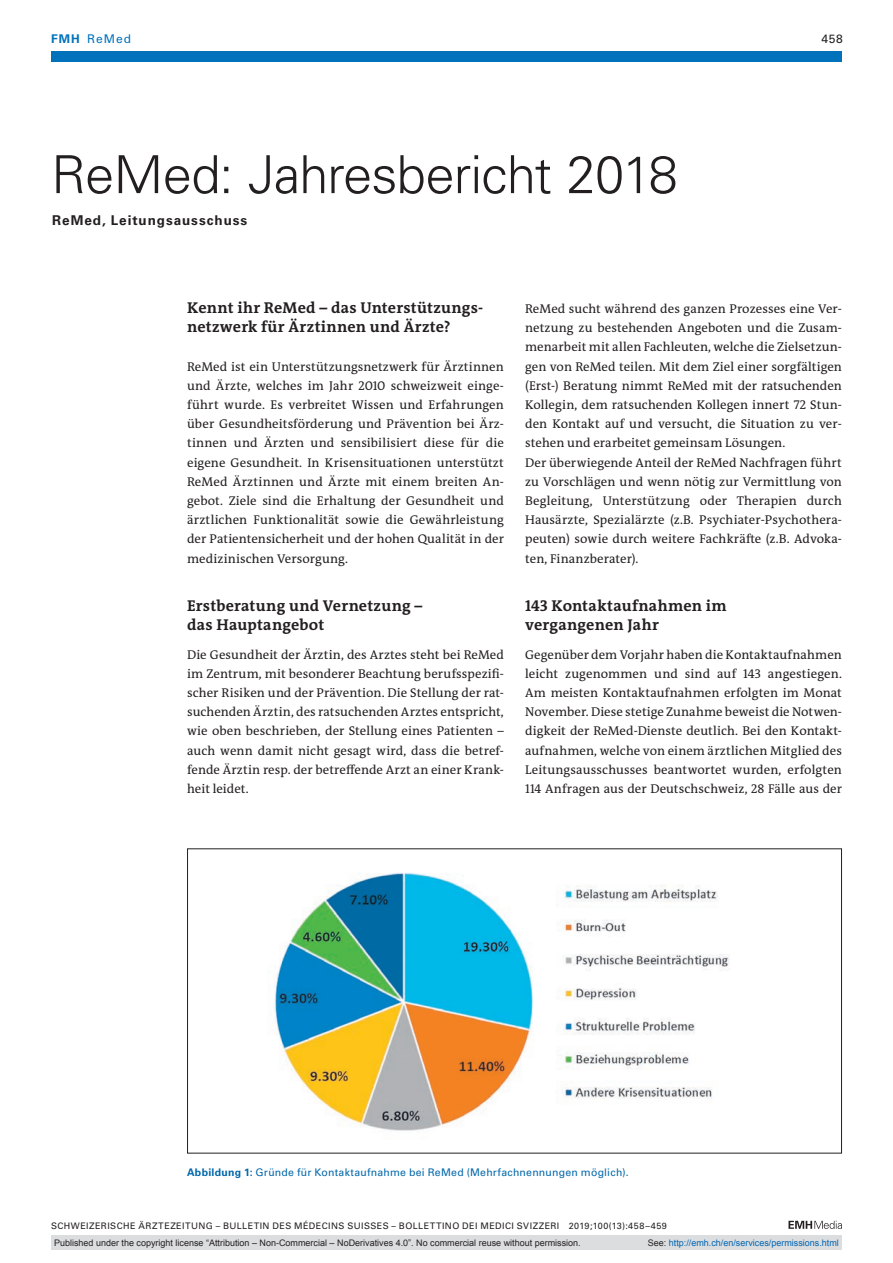
<style>
.page{position:relative;width:893px;height:1263px;background:#fff}
.page>*{position:absolute;margin:0;border:0;box-sizing:border-box;transform-origin:0 0}
.t1{font:300 52.5px "Univers LT Std";letter-spacing:-.02em;color:#231f20}
.t2{font:700 15.75px/19.2px "The Antiqua B W7";letter-spacing:.015em;color:#231f20}
.t3{font:700 13.5px "Univers LT Std";letter-spacing:.07em;color:#231f20}
.t4{font:12.75px/19.2px "The Antiqua B W5 Plain";letter-spacing:.005em;color:#231f20;text-align:justify}
.t5{font:12px "Univers LT Std";letter-spacing:.085em;color:#0072bc}
.t6{font:12px "Univers LT Std";color:#231f20}
.t7{font:10.5px "Univers LT Std";letter-spacing:.025em;color:#0067aa}
.t8{font:9px "Arial";color:#231f20}
.t9{font:9px "Univers LT Std";letter-spacing:.05em;color:#231f20}
.t10{font:9px "Arial";color:#0166b3}
.s1{font-weight:700}
.s2{color:#231f20}
</style>
<div class="page">
<svg style="left:788px;top:1221px;width:54px;height:8px"></svg>
<div style="left:51px;top:51px;width:791px;height:11px;background:#0072bc"></div>
<img style="left:273px;top:872px;width:457px;height:259px">
<div style="left:51px;top:1235px;width:791px;height:15px;background:#dcdddf"></div>
<p class="t5" style="left:51px;top:31px;width:82px"><span class="s1">FMH</span> ReMed</p>
<p class="t6" style="left:821px;top:31px;width:23px">458</p>
<h1 class="t1" style="left:51px;top:143px;width:628px">ReMed: Jahresbericht 2018</h1>
<p class="t3" style="left:52px;top:212px;width:197px">ReMed, Leitungsausschuss</p>
<p class="t2" style="left:187px;top:298px;width:297px">Kennt ihr ReMed – das Unterstützungs&shy;netzwerk für Ärztinnen und Ärzte?</p>
<p class="t4" style="left:187px;top:357px;width:318px">ReMed ist ein Unterstützungsnetzwerk für Ärztinnen und Ärzte, welches im Jahr 2010 schweizweit einge&shy;führt wurde. Es verbreitet Wissen und Erfahrungen über Gesundheitsförderung und Prävention bei Ärz&shy;tinnen und Ärzten und sensibilisiert diese für die eigene Gesundheit. In Krisensituationen unterstützt ReMed Ärztinnen und Ärzte mit einem breiten An&shy;gebot. Ziele sind die Erhaltung der Gesundheit und ärztlichen Funktionalität sowie die Gewährleistung der Patientensicherheit und der hohen Qualität in der medizinischen Versorgung.</p>
<p class="t2" style="left:187px;top:596px;width:237px">Erstberatung und Vernetzung – das Hauptangebot</p>
<p class="t4" style="left:187px;top:645px;width:318px">Die Gesundheit der Ärztin, des Arztes steht bei ReMed im Zentrum, mit besonderer Beachtung berufsspezifi&shy;scher Risiken und der Prävention. Die Stellung der rat&shy;suchenden Ärztin, des ratsuchenden Arztes entspricht, wie oben beschrieben, der Stellung eines Patienten – auch wenn damit nicht gesagt wird, dass die betref&shy;fende Ärztin resp. der betreffende Arzt an einer Krank&shy;heit leidet.</p>
<p class="t4" style="left:525px;top:299px;width:318px;text-align:left">ReMed sucht während des ganzen Prozesses eine Ver&shy;netzung zu bestehenden Angeboten und die Zusam&shy;menarbeit mit allen Fachleuten, welche die Zielsetzun&shy;gen von ReMed teilen. Mit dem Ziel einer sorgfältigen (Erst-) Beratung nimmt ReMed mit der ratsuchenden Kollegin, dem ratsuchenden Kollegen innert 72 Stun&shy;den Kontakt auf und versucht, die Situation zu ver&shy;stehen und erarbeitet gemeinsam Lösungen.<br>Der überwiegende Anteil der ReMed Nachfragen führt zu Vorschlägen und wenn nötig zur Vermittlung von Begleitung, Unterstützung oder Therapien durch Hausärzte, Spezialärzte (z.B. Psychiater-Psychothera&shy;peuten) sowie durch weitere Fachkräfte (z.B. Advoka&shy;ten, Finanzberater).</p>
<p class="t2" style="left:525px;top:596px;width:203px">143 Kontaktaufnahmen im vergangenen Jahr</p>
<p class="t4" style="left:525px;top:645px;width:318px">Gegenüber dem Vorjahr haben die Kontaktaufnahmen leicht zugenommen und sind auf 143 angestiegen.<br>Am meisten Kontaktaufnahmen erfolgten im Monat November. Diese stetige Zunahme beweist die Notwen&shy;digkeit der ReMed-Dienste deutlich. Bei den Kontakt&shy;aufnahmen, welche von einem ärztlichen Mitglied des Leitungsausschusses beantwortet wurden, erfolgten 114 Anfragen aus der Deutschschweiz, 28 Fälle aus der</p>
<p class="t7" style="left:187px;top:1166px;width:443px"><span class="s1">Abbildung 1:</span> Gründe für Kontaktaufnahme bei ReMed (Mehrfachnennungen möglich).</p>
<p class="t9" style="left:51px;top:1220px;width:617px">SCHWEIZERISCHE ÄRZTEZEITUNG – BULLETIN DES MÉDECINS SUISSES – BOLLETTINO DEI MEDICI SVIZZERI 2019;100(13):458–459</p>
<p class="t8" style="left:54px;top:1237px;width:528px">Published under the copyright license “Attribution – Non-Commercial – NoDerivatives 4.0”. No commercial reuse without permission.</p>
<p class="t10" style="left:648px;top:1237px;width:193px"><span class="s2">See:</span> http://emh.ch/en/services/permissions.html</p>
</div>
